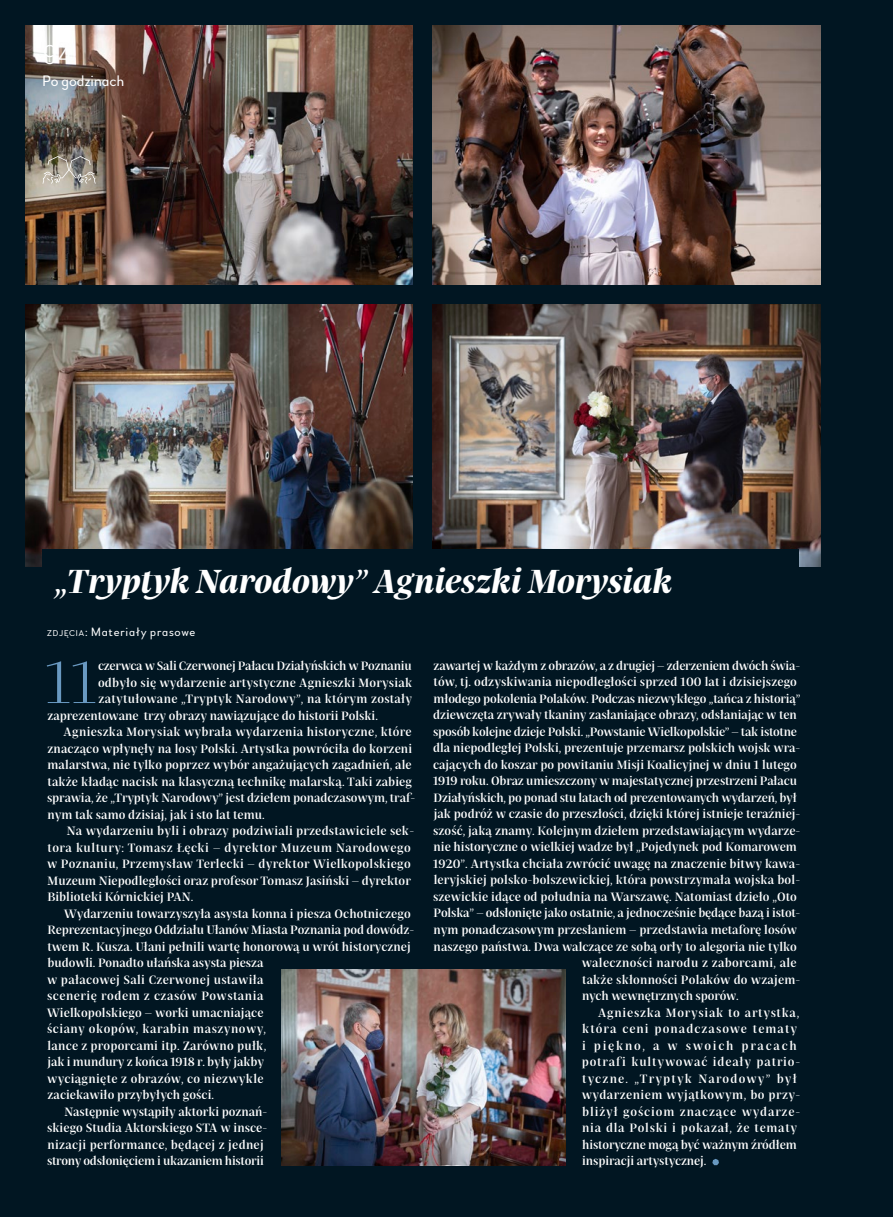
<style>
.page{position:relative;width:893px;height:1217px;background:#fff}
.page>*{position:absolute;margin:0;border:0;box-sizing:border-box;transform-origin:0 0}
.PP_2018_Po_Godzinach{font:300 59.1px "Praho Pro";color:#6999c1}
.PP_2018_Po_Godzinach-2{font:italic 700 33px "Praho Pro";letter-spacing:-.015em;color:#fff}
.t1{font:100 27px "Woodford Bourne";color:#fff}
.t2{font:15px "Woodford Bourne";letter-spacing:.005em;color:#fff}
.PP_2018_Po_Godzinach-3{font:500 12px/16.5px "Praho Pro";letter-spacing:.005em;color:#fff}
.PP_2018_Po_Godzinach-4{font:500 12px/16.5px "Praho Pro";letter-spacing:.06em;color:#fff}
.PP_2018_Po_Godzinach-5{font:500 12px "Praho Pro";letter-spacing:-.015em;color:#fff}
.PP_2018_Po_Godzinach-6{font:500 12px "Praho Pro";letter-spacing:-.02em;color:#fff}
.PP_2018_Po_Godzinach-7{font:500 12px "Praho Pro";letter-spacing:.025em;color:#fff}
.PP_2018_Po_Godzinach-8{font:500 12px "Praho Pro";letter-spacing:.03em;color:#fff}
.PP_2018_autor_biały{font:12px "Woodford Bourne";letter-spacing:.065em;color:#fff}
.s1{font-size:8.4px}
.s2{font-style:inherit}
</style>
<div class="page">
<div style="left:0;top:0;width:893px;height:1216px;background:#011622"></div>
<img style="left:26px;top:26px;width:387px;height:258px">
<img style="left:26px;top:304px;width:387px;height:262px">
<img style="left:433px;top:304px;width:388px;height:262px">
<img style="left:433px;top:26px;width:388px;height:258px">
<div style="left:43px;top:549px;width:756px;height:79px;background:#011622"></div>
<svg style="left:712px;top:1159px;width:7px;height:5px"></svg>
<svg style="left:43px;top:156px;width:53px;height:28px"></svg>
<img style="left:281px;top:969px;width:284px;height:195px">
<p class="t1" style="left:43px;top:39px;width:32px">94</p>
<p class="t2" style="left:43px;top:72px;width:83px">Po godzinach</p>
<p class="PP_2018_Po_Godzinach-2" style="left:56px;top:551px;width:618px">„Tryptyk Narodowy” Agnieszki Morysiak</p>
<p class="PP_2018_autor_biały" style="left:47px;top:625px;width:150px"><span class="s1">ZDJĘCIA</span><span class="s2">:</span> Materiały prasowe</p>
<p class="PP_2018_Po_Godzinach" style="left:46px;top:629px;width:52px">11</p>
<p class="PP_2018_Po_Godzinach-6" style="left:98px;top:654px;width:315px">czerwca w Sali Czerwonej Pałacu Działyńskich w Poznaniu</p>
<p class="PP_2018_Po_Godzinach-5" style="left:434px;top:654px;width:368px">zawartej w każdym z obrazów, a z drugiej – zderzeniem dwóch świa-</p>
<p class="PP_2018_Po_Godzinach-3" style="left:434px;top:672px;width:365px">tów, tj. odzyskiwania niepodległości sprzed 100 lat i dzisiejszego</p>
<p class="PP_2018_Po_Godzinach-3" style="left:434px;top:689px;width:368px">młodego pokolenia Polaków. Podczas niezwykłego „tańca z historią”</p>
<p class="PP_2018_Po_Godzinach-3" style="left:433px;top:705px;width:365px">dziewczęta zrywały tkaniny zasłaniające obrazy, odsłaniając w ten</p>
<p class="PP_2018_Po_Godzinach-5" style="left:433px;top:720px;width:365px">sposób kolejne dzieje Polski. „Powstanie Wielkopolskie” – tak istotne</p>
<p class="PP_2018_Po_Godzinach-3" style="left:433px;top:738px;width:369px">dla niepodległej Polski, prezentuje przemarsz polskich wojsk wra-</p>
<p class="PP_2018_Po_Godzinach-3" style="left:433px;top:755px;width:365px">cających do koszar po powitaniu Misji Koalicyjnej w dniu 1 lutego</p>
<p class="PP_2018_Po_Godzinach-3" style="left:433px;top:771px;width:365px">1919 roku. Obraz umieszczony w majestatycznej przestrzeni Pałacu</p>
<p class="PP_2018_Po_Godzinach-5" style="left:434px;top:786px;width:365px">Działyńskich, po ponad stu latach od prezentowanych wydarzeń, był</p>
<p class="PP_2018_Po_Godzinach-3" style="left:434px;top:804px;width:368px">jak podróż w czasie do przeszłości, dzięki której istnieje teraźniej-</p>
<p class="PP_2018_Po_Godzinach-3" style="left:433px;top:821px;width:369px">szość, jaką znamy. Kolejnym dziełem przedstawiającym wydarze-</p>
<p class="PP_2018_Po_Godzinach-3" style="left:434px;top:837px;width:365px">nie historyczne o wielkiej wadze był „Pojedynek pod Komarowem</p>
<p class="PP_2018_Po_Godzinach-3" style="left:433px;top:854px;width:369px">1920”. Artystka chciała zwrócić uwagę na znaczenie bitwy kawa-</p>
<p class="PP_2018_Po_Godzinach-3" style="left:434px;top:870px;width:368px">leryjskiej polsko-bolszewickiej, która powstrzymała wojska bol-</p>
<p class="PP_2018_Po_Godzinach-3" style="left:433px;top:887px;width:365px">szewickie idące od południa na Warszawę. Natomiast dzieło „Oto</p>
<p class="PP_2018_Po_Godzinach-3" style="left:434px;top:903px;width:368px">Polska” – odsłonięte jako ostatnie, a jednocześnie będące bazą i istot-</p>
<p class="PP_2018_Po_Godzinach-3" style="left:434px;top:920px;width:365px">nym ponadczasowym przesłaniem – przedstawia metaforę losów</p>
<p class="PP_2018_Po_Godzinach-3" style="left:434px;top:936px;width:365px">naszego państwa. Dwa walczące ze sobą orły to alegoria nie tylko</p>
<p class="PP_2018_Po_Godzinach-8" style="left:582px;top:951px;width:216px">waleczności narodu z zaborcami, ale</p>
<p class="PP_2018_Po_Godzinach-3" style="left:582px;top:969px;width:220px">także skłonności Polaków do wzajem-</p>
<p class="PP_2018_Po_Godzinach-3" style="left:582px;top:986px;width:158px">nych wewnętrznych sporów.</p>
<p class="PP_2018_Po_Godzinach-4" style="left:582px;top:1002px;width:220px;text-indent:16px">Agnieszka Morysiak to artystka, która ceni ponadczasowe tematy i piękno, a w swoich pracach potrafi kultywować ideały patrio&shy;tyczne. „Tryptyk Narodowy” był wydarzeniem wyjątkowym, bo przy&shy;bliżył gościom znaczące wydarze&shy;nia dla Polski i pokazał, że tematy historyczne mogą być ważnym źródłem inspiracji artystycznej.</p>
<p class="PP_2018_Po_Godzinach-3" style="left:98px;top:672px;width:316px">odbyło się wydarzenie artystyczne Agnieszki Morysiak</p>
<p class="PP_2018_Po_Godzinach-7" style="left:99px;top:687px;width:315px">zatytułowane „Tryptyk Narodowy”, na którym zostały</p>
<p class="PP_2018_Po_Godzinach-3" style="left:48px;top:705px;width:332px">zaprezentowane trzy obrazy nawiązujące do historii Polski.</p>
<p class="PP_2018_Po_Godzinach-3" style="left:47px;top:722px;width:370px;text-indent:17px">Agnieszka Morysiak wybrała wydarzenia historyczne, które znacząco wpłynęły na losy Polski. Artystka powróciła do korzeni malarstwa, nie tylko poprzez wybór angażujących zagadnień, ale także kładąc nacisk na klasyczną technikę malarską. Taki zabieg sprawia, że „Tryptyk Narodowy” jest dziełem ponadczasowym, traf&shy;nym tak samo dzisiaj, jak i sto lat temu.</p>
<p class="PP_2018_Po_Godzinach-3" style="left:47px;top:821px;width:368px;text-indent:20px">Na wydarzeniu byli i obrazy podziwiali przedstawiciele sek&shy;tora kultury: Tomasz Łęcki – dyrektor Muzeum Narodowego w Poznaniu, Przemysław Terlecki – dyrektor Wielkopolskiego Muzeum Niepodległości oraz profesor Tomasz Jasiński – dyrektor Biblioteki Kórnickiej PAN.</p>
<p class="PP_2018_Po_Godzinach-3" style="left:47px;top:903px;width:369px;text-indent:17px">Wydarzeniu towarzyszyła asysta konna i piesza Ochotniczego Reprezentacyjnego Oddziału Ułanów Miasta Poznania pod dowódz&shy;twem R. Kusza. Ułani pełnili wartę honorową u wrót historycznej budowli. Ponadto ułańska asysta piesza<br>w pałacowej Sali Czerwonej ustawiła<br>scenerię rodem z czasów Powstania<br>Wielkopolskiego – worki umacniające<br>ściany okopów, karabin maszynowy,<br>lance z proporcami itp. Zarówno pułk,<br>jak i mundury z końca 1918 r. były jakby<br>wyciągnięte z obrazów, co niezwykle<br>zaciekawiło przybyłych gości.</p>
<p class="PP_2018_Po_Godzinach-3" style="left:47px;top:1101px;width:222px;text-indent:17px">Następnie wystąpiły aktorki poznań&shy;skiego Studia Aktorskiego STA w insce&shy;nizacji performance, będącej z jednej strony odsłonięciem i ukazaniem historii</p>
</div>
